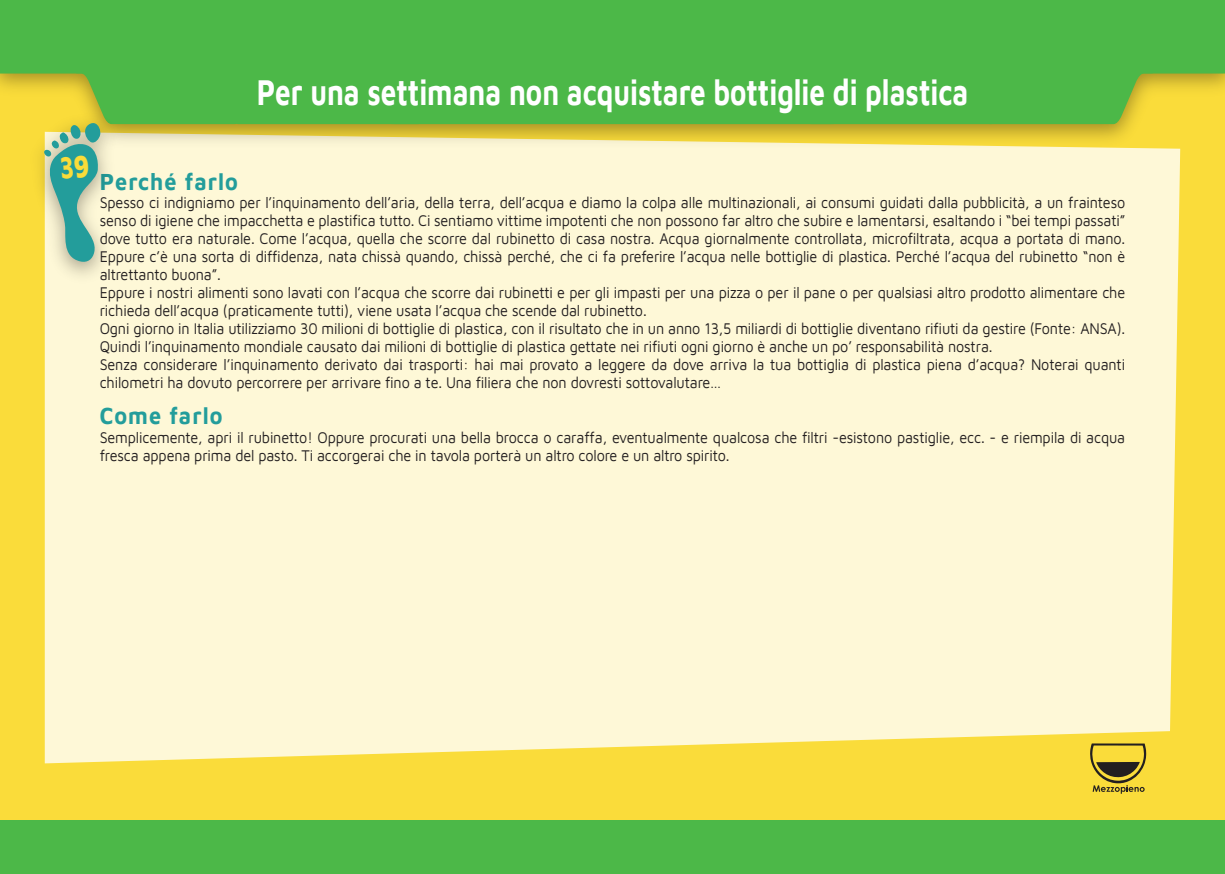
<style>
.page{position:relative;width:1225px;height:874px;background:#fff}
.page>*{position:absolute;margin:0;border:0;box-sizing:border-box;transform-origin:0 0}
.t1{font:700 37px "Maven Pro";color:#fff;scale:.75 1}
.t2{font:700 24px "Maven Pro";letter-spacing:.05em;color:#239d9b;scale:.9 1}
.t3{font:16px/18px "Maven Pro";letter-spacing:-.01em;color:#231f20;scale:.9 1}
</style>
<div class="page">
<div style="left:0;top:8px;width:1225px;height:839px;background:#fadc3a"></div>
<div style="left:0;top:820px;width:1225px;height:53px;background:#4cb848"></div>
<svg style="left:1091px;top:763px;width:54px;height:30px"></svg>
<div style="left:45px;top:154px;width:1135px;height:609px;background:#fef8d7"></div>
<img style="left:125px;top:124px;width:1056px;height:30px">
<div style="left:580px;top:0;width:69px;height:124px;background:#4cb848"></div>
<svg style="left:1152px;top:0;width:73px;height:90px;background:#65b943"></svg>
<svg style="left:0;top:0;width:76px;height:91px;background:#67b943"></svg>
<div style="left:649px;top:0;width:503px;height:124px;background:#4cb848"></div>
<div style="left:76px;top:0;width:504px;height:124px;background:#4cb848"></div>
<img style="left:40px;top:105px;width:85px;height:186px">
<svg style="left:44px;top:123px;width:57px;height:140px;background:#8ac0a8"></svg>
<h1 class="t1" style="left:257px;top:67px;width:950px">Per una settimana non acquistare bottiglie di plastica</h1>
<h2 class="t2" style="left:100px;top:165px;width:155px">Perché farlo</h2>
<p class="t3" style="left:100px;top:193px;width:1141px">Spesso ci indigniamo per l’inquinamento dell’aria, della terra, dell’acqua e diamo la colpa alle multinazionali, ai consumi guidati dalla pubblicità, a un frainteso senso di igiene che impacchetta e plastifica tutto. Ci sentiamo vittime impotenti che non possono far altro che subire e lamentarsi, esaltando i “bei tempi passati” dove tutto era naturale. Come l’acqua, quella che scorre dal rubinetto di casa nostra. Acqua giornalmente controllata, microfiltrata, acqua a portata di mano.<br>Eppure c’è una sorta di diffidenza, nata chissà quando, chissà perché, che ci fa preferire l’acqua nelle bottiglie di plastica. Perché l’acqua del rubinetto “non è altrettanto buona”.<br>Eppure i nostri alimenti sono lavati con l’acqua che scorre dai rubinetti e per gli impasti per una pizza o per il pane o per qualsiasi altro prodotto alimentare che richieda dell’acqua (praticamente tutti), viene usata l’acqua che scende dal rubinetto.<br>Ogni giorno in Italia utilizziamo 30 milioni di bottiglie di plastica, con il risultato che in un anno 13,5 miliardi di bottiglie diventano rifiuti da gestire (Fonte: ANSA).<br>Quindi l’inquinamento mondiale causato dai milioni di bottiglie di plastica gettate nei rifiuti ogni giorno è anche un po’ responsabilità nostra.<br>Senza considerare l’inquinamento derivato dai trasporti: hai mai provato a leggere da dove arriva la tua bottiglia di plastica piena d’acqua? Noterai quanti chilometri ha dovuto percorrere per arrivare fino a te. Una filiera che non dovresti sottovalutare…</p>
<h2 class="t2" style="left:100px;top:399px;width:138px">Come farlo</h2>
<p class="t3" style="left:100px;top:427px;width:1141px">Semplicemente, apri il rubinetto! Oppure procurati una bella brocca o caraffa, eventualmente qualcosa che filtri -esistono pastiglie, ecc. - e riempila di acqua fresca appena prima del pasto. Ti accorgerai che in tavola porterà un altro colore e un altro spirito.</p>
</div>
